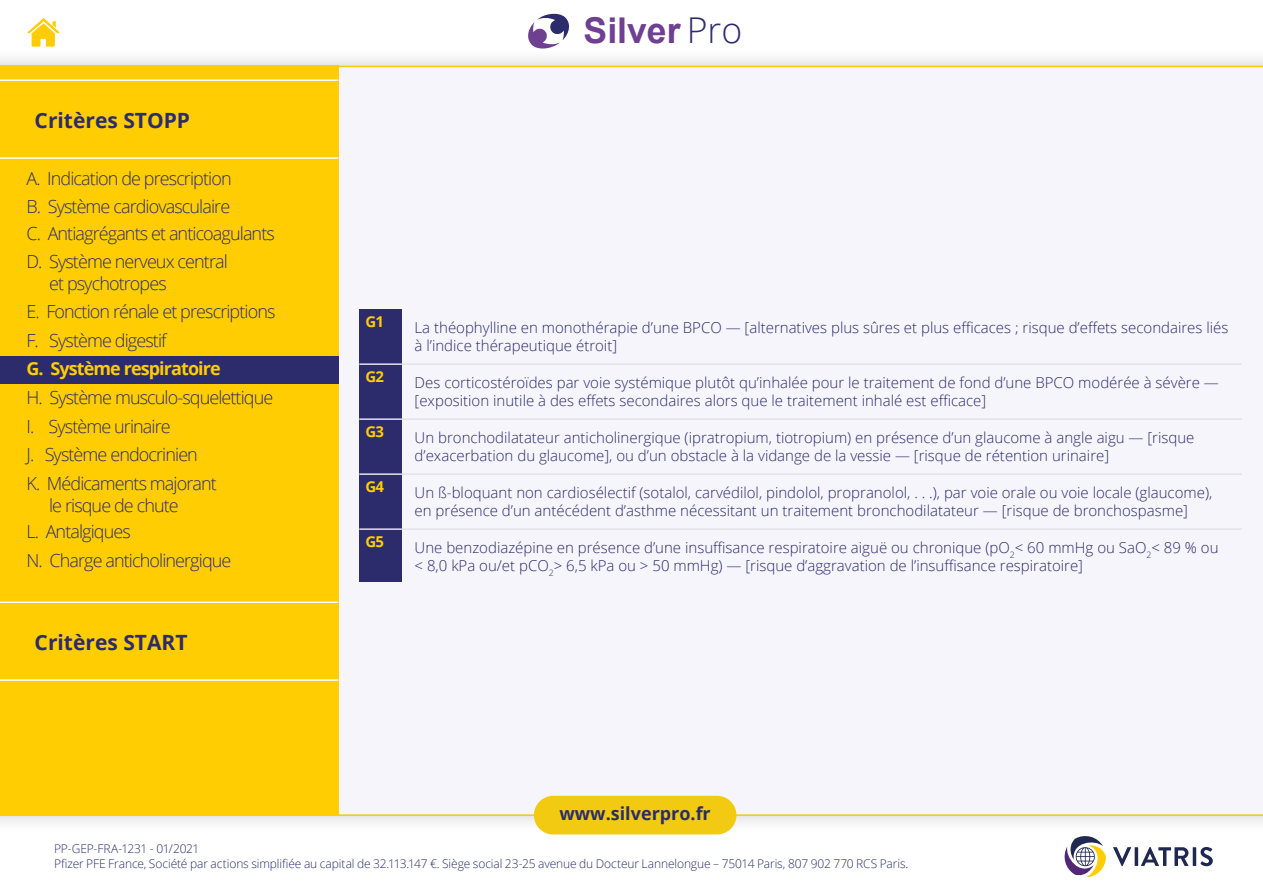
<style>
.page{position:relative;width:1263px;height:893px;background:#fff}
.page>*{position:absolute;margin:0;border:0;box-sizing:border-box;transform-origin:0 0}
.t1{font:700 35.55px "Arial";color:#6f4092}
.t2{font:700 21px "Open Sans";color:#2c2b6c}
.t3{font:300 18px/28.7px "Open Sans";letter-spacing:-.05em;color:#2c2b6c}
.t4{font:700 18px "Open Sans";letter-spacing:-.05em;color:#ffcd02}
.t5{font:700 18px "Open Sans";color:#2a2d6b}
.t6{font:300 15px/18px "Open Sans";color:#2c2b6c}
.t7{font:700 15px "Open Sans";letter-spacing:-.05em;color:#ffcd02}
.t8{font:300 12px/14.4px "Open Sans";letter-spacing:-.01em;color:#2c2b6c}
.s1{font-family:"Open Sans";font-weight:300;color:#2c2b6c}
.s2{color:#000}
</style>
<div class="page">
<svg style="left:1113px;top:847px;width:100px;height:19px"></svg>
<svg style="left:1064px;top:836px;width:42px;height:40px"></svg>
<div style="left:0;top:47px;width:1263px;height:788px;background:#000;opacity:.2"></div>
<div style="left:338px;top:66px;width:925px;height:750px;background:#f6f5fb"></div>
<div style="left:534px;top:796px;width:202px;height:38px;background:#f1ca11;border-radius:19px"></div>
<div style="left:0;top:66px;width:338px;height:750px;background:#ffcd02"></div>
<svg style="left:526px;top:13px;width:45px;height:36px"></svg>
<div style="left:359px;top:309px;width:43px;height:272px;background:#2c2b6c"></div>
<hr style="left:359px;top:363px;width:43px;height:2px;background:#e3e1e9">
<hr style="left:402px;top:363px;width:840px;height:2px;background:#e3e1e9">
<hr style="left:359px;top:418px;width:43px;height:2px;background:#e3e1e9">
<hr style="left:402px;top:418px;width:840px;height:2px;background:#e3e1e9">
<hr style="left:359px;top:473px;width:43px;height:2px;background:#e3e1e9">
<hr style="left:402px;top:473px;width:840px;height:2px;background:#e3e1e9">
<hr style="left:359px;top:528px;width:43px;height:2px;background:#e3e1e9">
<hr style="left:402px;top:528px;width:840px;height:2px;background:#e3e1e9">
<div style="left:0;top:356px;width:338px;height:28px;background:#2c2b6c"></div>
<hr style="left:0;top:679px;width:338px;height:2px;background:#fff">
<hr style="left:0;top:601px;width:338px;height:2px;background:#fff">
<hr style="left:0;top:157px;width:338px;height:2px;background:#fff">
<hr style="left:0;top:80px;width:338px;height:1px;background:#fff">
<svg style="left:27px;top:18px;width:33px;height:29px"></svg>
<h2 class="t2" style="left:35px;top:106px;width:157px">Critères STOPP</h2>
<p class="t3" style="left:26px;top:165px;width:207px;line-height:27.2px">A. Indication de prescription<br>B. Système cardiovasculaire</p>
<p class="t3" style="left:49px;top:251px;width:180px;line-height:21.6px;text-indent:-23px">D. Système nerveux central et psychotropes</p>
<p class="t3" style="left:26px;top:297px;width:251px">E. Fonction rénale et prescriptions<br>F. Système digestif</p>
<p class="t3" style="left:26px;top:383px;width:248px">H. Système musculo-squelettique<br>I. Système urinaire<br>J. Système endocrinien<br>K. Médicaments majorant</p>
<p class="t3" style="left:26px;top:491px;width:154px;line-height:26.4px;text-indent:23px">le risque de chute<br>L. Antalgiques</p>
<p class="t3" style="left:26px;top:545px;width:206px">N. Charge anticholinergique</p>
<p class="t3" style="left:26px;top:218px;width:250px">C. Antiagrégants et anticoagulants</p>
<p class="t4" style="left:26px;top:356px;width:196px">G. Système respiratoire</p>
<h2 class="t2" style="left:35px;top:628px;width:154px">Critères START</h2>
<h1 class="t1" style="left:584px;top:5px;width:160px">Silver <span class="s1">Pro</span></h1>
<p class="t7" style="left:365px;top:311px;width:20px">G1</p>
<p class="t6" style="left:415px;top:319px;width:815px">La théophylline en monothérapie d’une BPCO — [alternatives plus sûres et plus efficaces ; risque d’effets secondaires liés à l’indice thérapeutique étroit]</p>
<p class="t7" style="left:365px;top:366px;width:20px">G2</p>
<p class="t6" style="left:415px;top:374px;width:806px">Des corticostéroïdes par voie systémique plutôt qu’inhalée pour le traitement de fond d’une BPCO modérée à sévère — [exposition inutile à des effets secondaires alors que le traitement inhalé est efficace]</p>
<p class="t7" style="left:365px;top:421px;width:20px">G3</p>
<p class="t6" style="left:415px;top:429px;width:781px">Un bronchodilatateur anticholinergique (ipratropium, tiotropium) en présence d’un glaucome à angle aigu — [risque d’exacerbation du glaucome], ou d’un obstacle à la vidange de la vessie — [risque de rétention urinaire]</p>
<p class="t7" style="left:365px;top:476px;width:20px">G4</p>
<p class="t6" style="left:415px;top:484px;width:799px">Un ß-bloquant non cardiosélectif (sotalol, carvédilol, pindolol, propranolol, . . .), par voie orale ou voie locale (glaucome), en présence d’un antécédent d’asthme nécessitant un traitement bronchodilatateur — [risque de bronchospasme]</p>
<p class="t7" style="left:365px;top:531px;width:20px">G5</p>
<p class="t6" style="left:415px;top:538px;width:805px">Une benzodiazépine en présence d’une insuffisance respiratoire aiguë ou chronique (pO<sub>2</sub>&lt; 60 mmHg ou SaO<sub>2</sub>&lt; 89 % ou &lt; 8,0 kPa ou/et pCO<sub>2</sub>&gt; 6,5 kPa ou &gt; 50 mmHg) — [risque d’aggravation de l’insuffisance respiratoire]</p>
<p class="t5" style="left:559px;top:801px;width:153px">www.silverpro.fr</p>
<p class="t8" style="left:54px;top:841px;width:856px">PP-GEP-FRA-1231 - 01/2021<br>Pfizer PFE France, Société par actions simplifiée au capital de 32.113.147 €. Siège social 23-25 avenue du Docteur Lannelongue – 75014 Paris, 807 902 770 RCS Paris<span class="s2">.</span></p>
</div>
